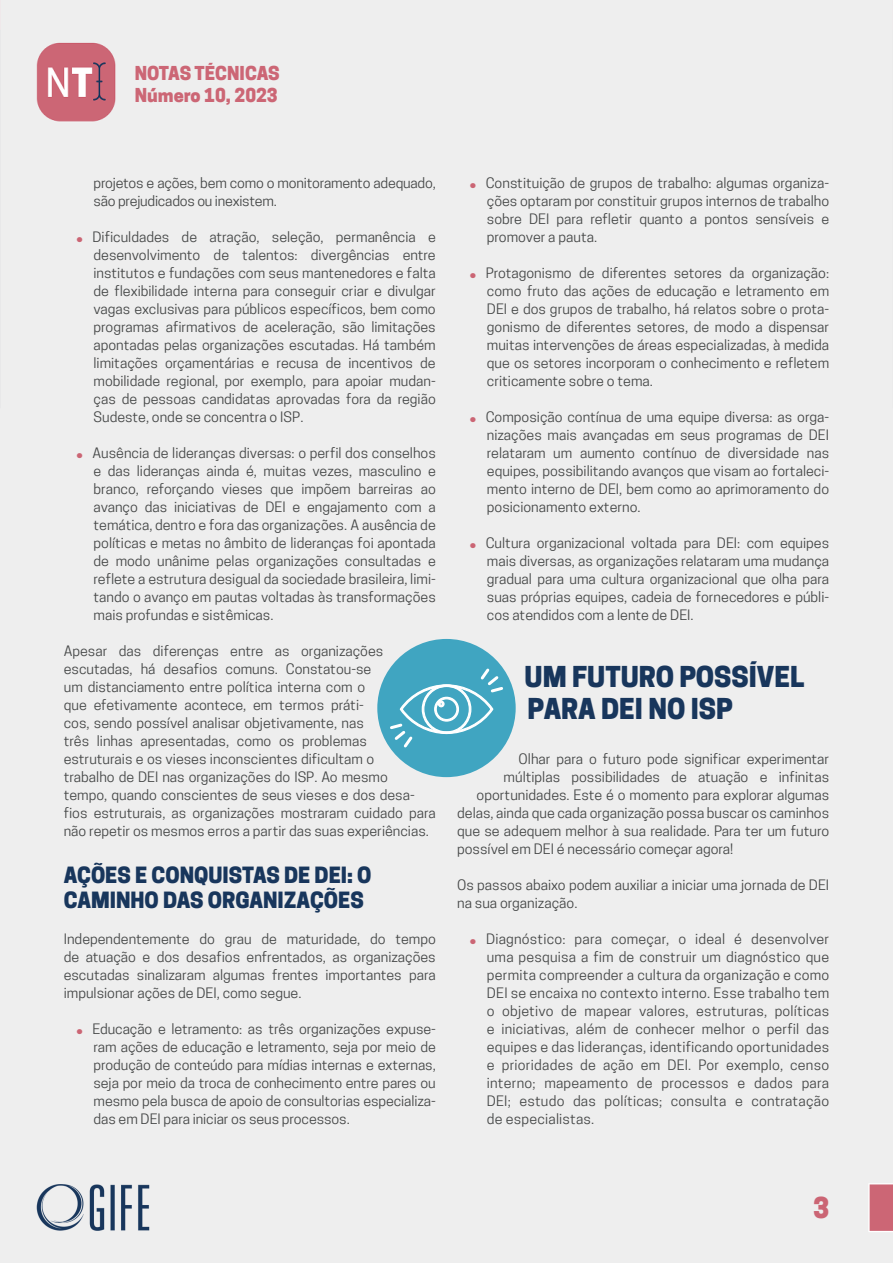
<style>
.page{position:relative;width:893px;height:1263px;background:#fff}
.page>*{position:absolute;margin:0;border:0;box-sizing:border-box;transform-origin:0 0}
.t1{font:800 27px/32.4px "Cooper Hewitt LO";color:#18365c}
.t2{font:800 27px "Cooper Hewitt LO";color:#cb6574}
.t3{font:800 21px/25.2px "Cooper Hewitt LO";color:#18365c}
.t4{font:800 18px/21.6px "Cooper Hewitt LO";color:#cc6675}
.t5{font:13.5px/18px "Cooper Hewitt LO";color:#454747;text-align:justify;scale:1.06 1}
.s1{font-size:9px;color:#cb6574}
</style>
<div class="page">
<div style="left:0;top:0;width:893px;height:1146px;background:#eee"></div>
<div style="left:0;top:1146px;width:893px;height:117px;background:#eee"></div>
<div style="left:377px;top:639px;width:139px;height:138px;background:#40a5c1;border-radius:50%"></div>
<svg style="left:388px;top:666px;width:117px;height:84px"></svg>
<h3 class="t4" style="left:135px;top:63px;width:146px">NOTAS TÉCNICAS<br>Número 10, 2023</h3>
<p class="t5" style="left:94px;top:174px;width:324px">projetos e ações, bem como o monitoramento adequado, são prejudicados ou inexistem.</p>
<p class="t5" style="left:93px;top:228px;width:325px;text-indent:-17px"><span class="s1">⚫</span> Dificuldades de atração, seleção, permanência e desenvolvimento de talentos: divergências entre institutos e fundações com seus mantenedores e falta de flexibilidade interna para conseguir criar e divulgar vagas -exclusivas para públicos específicos, bem como programas afirmativos de aceleração, são limitações apontadas pelas organizações escutadas. Há também limitações orçamentárias e recusa de incentivos de mobilidade regional, por exemplo, para apoiar mudan&shy;ças de pessoas candidatas aprovadas fora da região Sudeste, onde se concentra o ISP.</p>
<p class="t5" style="left:94px;top:444px;width:324px;text-indent:-17px"><span class="s1">⚫</span> Ausência de lideranças diversas: o perfil dos conselhos e das lideranças ainda é, muitas vezes, masculino e branco, reforçando vieses que impõem barreiras ao avanço das iniciativas de DEI e engajamento com a temática, dentro e fora das organizações. A ausência de políticas e metas no âmbito de lideranças foi apontada de modo unânime pelas organizações consultadas e reflete a estrutura desigual da sociedade brasileira, limi&shy;tando o avanço em pautas voltadas às transformações mais profundas e sistêmicas.</p>
<p class="t5" style="left:64px;top:642px;width:352px;text-align:left">Apesar das diferenças entre as organizações escutadas, há desafios comuns. Constatou-se<br>um distanciamento entre política interna com o<br>que efetivamente acontece, em termos práti-<br>cos, sendo possível analisar objetivamente, nas<br>três linhas apresentadas, como os problemas estruturais e os vieses inconscientes dificultam o<br>trabalho de DEI nas organizações do ISP. Ao mesmo<br>tempo, quando conscientes de seus vieses e dos desa&shy;fios estruturais, as organizações mostraram cuidado para não repetir os mesmos erros a partir das suas experiências.</p>
<h2 class="t3" style="left:64px;top:862px;width:309px">AÇÕES E CONQUISTAS DE DEI: O<br>CAMINHO DAS ORGANIZAÇÕES</h2>
<p class="t5" style="left:64px;top:930px;width:353px">Independentemente do grau de maturidade, do tempo de atuação e dos desafios enfrentados, as organizações escutadas sinalizaram algumas frentes importantes para impulsionar ações de DEI, como segue.</p>
<p class="t5" style="left:94px;top:1020px;width:324px;text-indent:-17px"><span class="s1">⚫</span> Educação e letramento: as três organizações expuse&shy;ram ações de educação e letramento, seja por meio de produção de conteúdo para mídias internas e externas, seja por meio da troca de conhecimento entre pares ou mesmo pela busca de apoio de consultorias especializa&shy;das em DEI para iniciar os seus processos.</p>
<p class="t5" style="left:487px;top:174px;width:324px;text-indent:-17px"><span class="s1">⚫</span> Constituição de grupos de trabalho: algumas organiza&shy;ções optaram por constituir grupos internos de trabalho sobre DEI para refletir quanto a pontos sensíveis e promover a pauta.</p>
<p class="t5" style="left:487px;top:264px;width:324px;text-indent:-17px"><span class="s1">⚫</span> Protagonismo de diferentes setores da organização: como fruto das ações de educação e letramento em DEI e dos grupos de trabalho, há relatos sobre o prota&shy;gonismo de diferentes setores, de modo a dispensar muitas intervenções de áreas especializadas, à medida que os setores incorporam o conhecimento e refletem criticamente sobre o tema.</p>
<p class="t5" style="left:487px;top:408px;width:324px;text-indent:-17px"><span class="s1">⚫</span> Composição contínua de uma equipe diversa: as orga&shy;nizações mais avançadas em seus programas de DEI relataram um aumento contínuo de diversidade nas equipes, possibilitando avanços que visam ao fortaleci&shy;mento interno de DEI, bem como ao aprimoramento do posicionamento externo.</p>
<p class="t5" style="left:487px;top:534px;width:324px;text-indent:-17px"><span class="s1">⚫</span> Cultura organizacional voltada para DEI: com equipes mais diversas, as organizações relataram uma mudança gradual para uma cultura organizacional que olha para suas próprias equipes, cadeia de fornecedores e públi&shy;cos atendidos com a lente de DEI.</p>
<h1 class="t1" style="left:525px;top:660px;width:281px">UM FUTURO POSSÍVEL<br>PARA DEI NO ISP</h1>
<p class="t5" style="left:519px;top:750px;width:295px">Olhar para o futuro pode significar experimentar</p>
<p class="t5" style="left:504px;top:768px;width:309px">múltiplas possibilidades de atuação e infinitas</p>
<p class="t5" style="left:477px;top:786px;width:334px">oportunidades. Este é o momento para explorar algumas</p>
<p class="t5" style="left:457px;top:804px;width:352px">delas, ainda que cada organização possa buscar os caminhos</p>
<p class="t5" style="left:457px;top:822px;width:352px">que se adequem melhor à sua realidade. Para ter um futuro</p>
<p class="t5" style="left:457px;top:840px;width:262px">possível em DEI é necessário começar agora!</p>
<p class="t5" style="left:457px;top:876px;width:352px">Os passos abaixo podem auxiliar a iniciar uma jornada de DEI na sua organização.</p>
<p class="t5" style="left:487px;top:930px;width:325px;text-indent:-17px"><span class="s1">⚫</span> Diagnóstico: para começar, o ideal é desenvolver uma pesquisa a fim de construir um diagnóstico que permita compreender a cultura da organização e como DEI se encaixa no contexto interno. Esse trabalho tem o objetivo de mapear valores, estruturas, políticas e iniciativas, além de conhecer melhor o perfil das equipes e das lideranças, identificando oportunidades e prioridades de ação em DEI. Por exemplo, censo interno; mapeamento de processos e dados para DEI; estudo das políticas; consulta e contratação de -especialistas.</p>
<h1 class="t2" style="left:813px;top:1192px;width:18px">3</h1>
</div>
